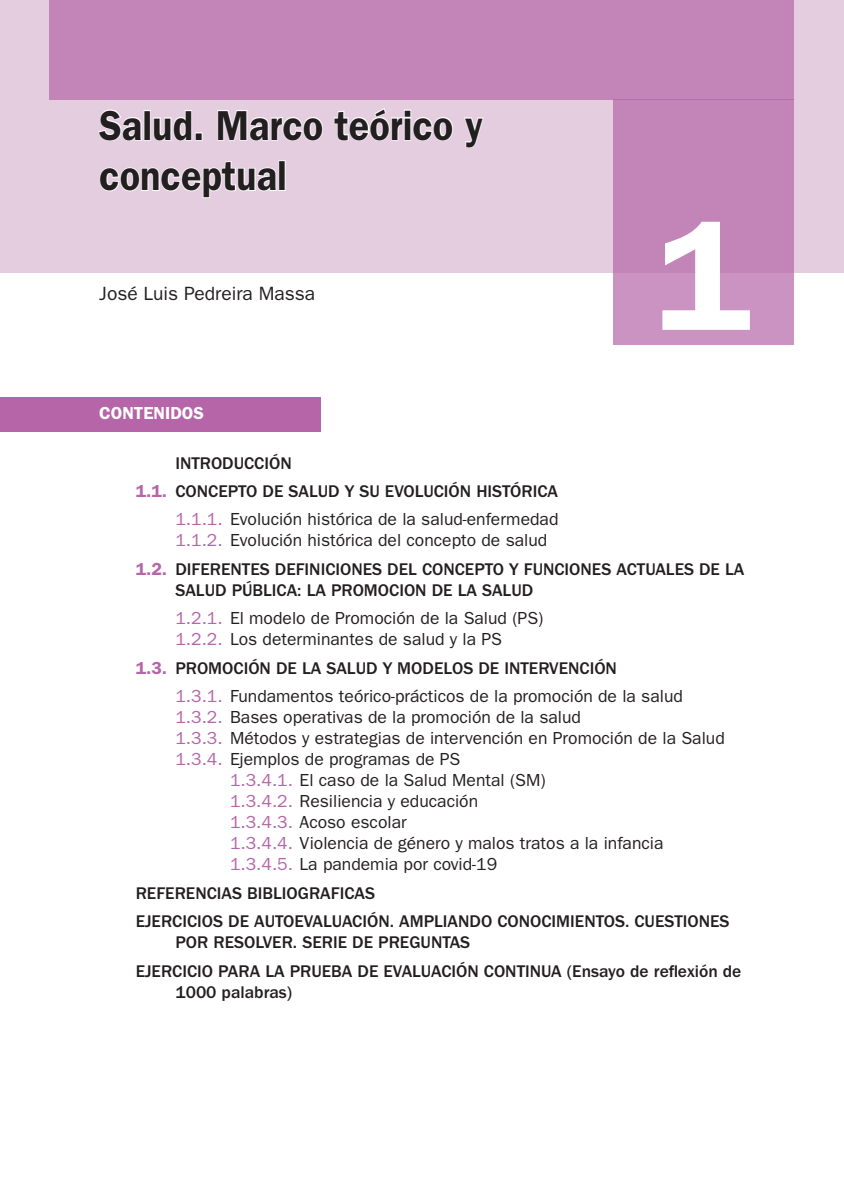
<style>
.page{position:relative;width:844px;height:1191px;background:#fff}
.page>*{position:absolute;margin:0;border:0;box-sizing:border-box;transform-origin:0 0}
.t1{font:600 157.5px "ITC Franklin Gothic Std";color:#fff}
.t2{font:600 42px/50.4px "ITC Franklin Gothic Std";color:#231f20;scale:.9 1}
.t3{font:19.25px "ITC Franklin Gothic Std";color:#231f20}
.t4{font:17.5px/28.3px "ITC Franklin Gothic Std";color:#231f20}
.t5{font:500 17.5px/28.3px "ITC Franklin Gothic Std";color:#231f20}
.t6{font:600 17.5px "ITC Franklin Gothic Std";color:#fff}
.s1{font-weight:600;color:#b565a8}
.s2{font-weight:500}
.s3{color:#b565a8}
</style>
<div class="page">
<div style="left:0;top:0;width:843px;height:272px;background:#e5cde0"></div>
<div style="left:50px;top:0;width:744px;height:99px;background:#c384b8"></div>
<div style="left:613px;top:99px;width:181px;height:246px;background:linear-gradient(to right,#c588bb,#c588bb)"></div>
<svg style="left:98px;top:109px;width:44px;height:32px"></svg>
<div style="left:144px;top:110px;width:7px;height:30px;border:2px solid #fff"></div>
<svg style="left:153px;top:110px;width:39px;height:31px"></svg>
<div style="left:195px;top:132px;width:7px;height:8px;border:2px solid #fff"></div>
<svg style="left:217px;top:110px;width:106px;height:31px"></svg>
<svg style="left:334px;top:108px;width:120px;height:33px"></svg>
<svg style="left:464px;top:117px;width:20px;height:31px"></svg>
<svg style="left:99px;top:161px;width:178px;height:37px"></svg>
<div style="left:278px;top:160px;width:7px;height:31px;border:2px solid #fff"></div>
<div style="left:0;top:397px;width:320px;height:35px;background:#b565a8"></div>
<h2 class="t2" style="left:99px;top:100px;width:427px">Salud. Marco teórico y conceptual</h2>
<p class="t3" style="left:99px;top:282px;width:217px">José Luis Pedreira Massa</p>
<p class="t6" style="left:99px;top:402px;width:106px">CONTENIDOS</p>
<h1 class="t1" style="left:656px;top:183px;width:96px">1</h1>
<p class="t5" style="left:136px;top:449px;width:157px;text-indent:40px">INTRODUCCIÓN<br><span class="s1">1.1.</span> CONC</p>
<p class="t4" style="left:175px;top:477px;width:384px;text-align:right"><span class="s2">EPTO DE SALUD Y SU EVOLUCIÓN HISTÓR ICA<br></span><span class="s3">1.1.1.</span> Evolución histórica de la salud-enfermedad</p>
<p class="t4" style="left:136px;top:526px;width:413px;text-indent:40px"><span class="s3">1.1.2.</span> Evolución histórica del concepto de salud<br><span class="s1">1.2.</span> <span class="s2">DIFERENTES DEFINICION ES DEL CONC</span></p>
<p class="t5" style="left:175px;top:559px;width:570px;line-height:21px;text-indent:289px">EPTO Y FUNCION ES ACTUALES DE LA<br>SALUD PÚBLICA: LA PROMOCION DE LA SALUD</p>
<p class="t4" style="left:175px;top:608px;width:369px;line-height:21px"><span class="s3">1.2.1.</span> El modelo de Promoción de la Salud (PS)<br><span class="s3">1.2.2.</span> Los determinantes de salud y la PS</p>
<p class="t4" style="left:175px;top:654px;width:509px;text-indent:-40px"><span class="s1">1.3.</span> <span class="s2">PROMOCIÓN DE LA SALUD Y MODELOS DE INTERVENCIÓN<br></span><span class="s3">1.3.1.</span> Fundamentos teórico-prácticos de la promoción de la salud</p>
<p class="t4" style="left:175px;top:703px;width:407px"><span class="s3">1.3.2.</span> Bases operativas de la promoción de la salud</p>
<p class="t4" style="left:175px;top:724px;width:550px"><span class="s3">1.3.3.</span> Métodos y estrategias de intervención en Promoción de la Salud</p>
<p class="t4" style="left:175px;top:745px;width:286px"><span class="s3">1.3.4.</span> Ejemplos de programas de PS</p>
<p class="t4" style="left:230px;top:766px;width:317px"><span class="s3">1.3.4.1.</span> El caso de la Salud Mental (SM)</p>
<p class="t4" style="left:230px;top:787px;width:249px"><span class="s3">1.3.4.2.</span> Resiliencia y educación</p>
<p class="t4" style="left:230px;top:808px;width:178px"><span class="s3">1.3.4.3.</span> Acoso escolar</p>
<p class="t4" style="left:230px;top:829px;width:435px"><span class="s3">1.3.4.4.</span> Violencia de género y malos tratos a la infancia</p>
<p class="t4" style="left:230px;top:850px;width:268px"><span class="s3">1.3.4.5.</span> La pandemia por covid-19</p>
<p class="t5" style="left:136px;top:879px;width:285px">REFERENCIAS BIBLIOGRAFICAS<br>EJERCICIOS DE AUTOEVALUACIÓN . AMPLIA</p>
<p class="t5" style="left:458px;top:907px;width:103px">NDO CONOCIMIE</p>
<p class="t5" style="left:584px;top:907px;width:136px">NTOS. CUESTIONES</p>
<p class="t5" style="left:136px;top:928px;width:360px;text-align:center">POR RESOLVER. SERIE DE PREGUNTAS<br>EJERCICIO PARA LA PRU EBA DE EVALUACIÓN CONT</p>
<p class="t5" style="left:525px;top:957px;width:218px">INUA (ENSAYO DE REFLEXIÓN DE</p>
<p class="t5" style="left:175px;top:978px;width:118px">1000 PALABRAS)</p>
</div>
